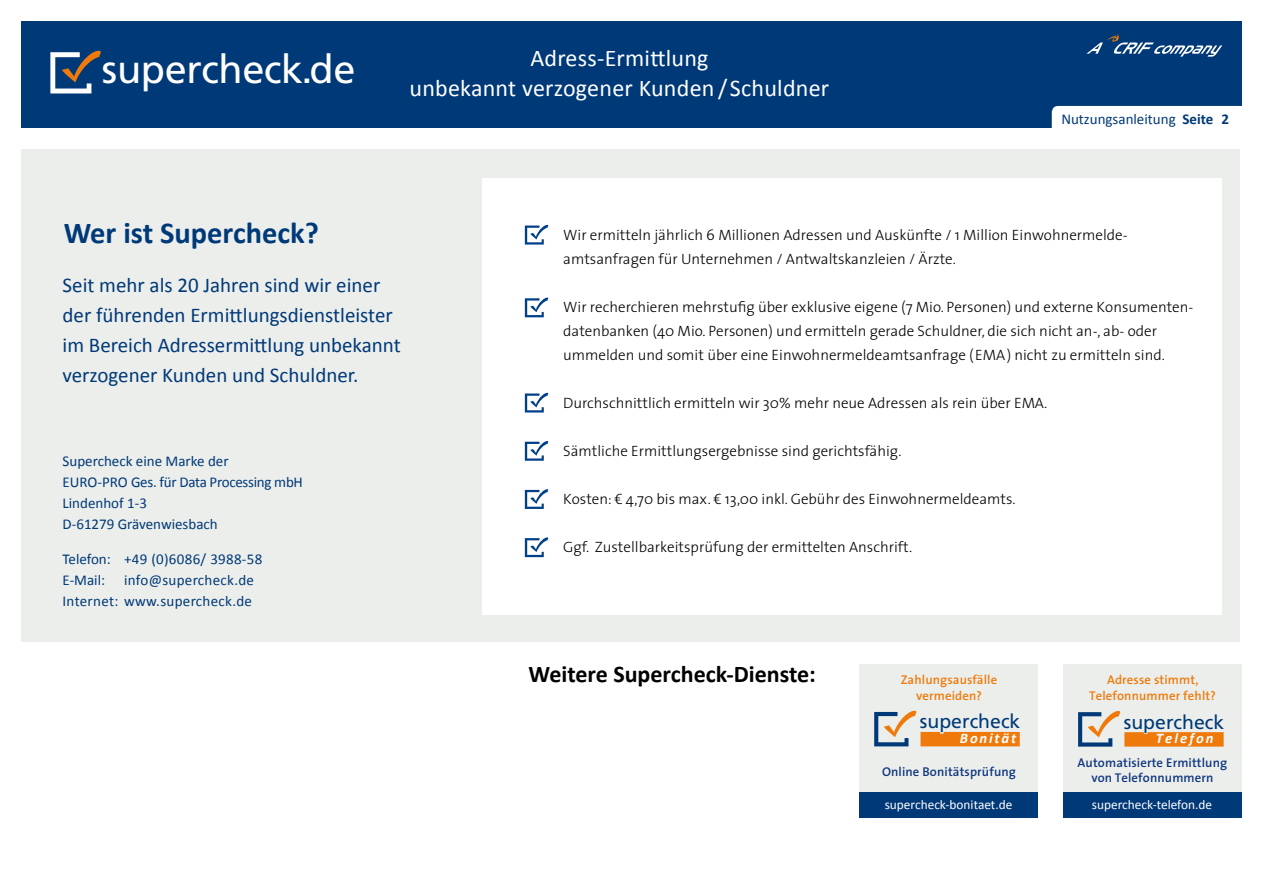
<style>
.page{position:relative;width:1263px;height:893px;background:#fff}
.page>*{position:absolute;margin:0;border:0;box-sizing:border-box;transform-origin:0 0}
.t1{font:39.6px "Frutiger";letter-spacing:-.01em;color:#fff}
.t2{font:700 30.45px "Calibri";color:#003978}
.t3{font:24px/30px "Calibri";letter-spacing:.01em;color:#fff;text-align:center}
.t4{font:700 24px "Calibri";color:#000}
.t5{font:21px/30px "Calibri";color:#003978}
.t6{font:19.5px "Frutiger";color:#003978}
.t7{font:300 15px/24px "The Sans";color:#000}
.t8{font:15px/21px "Calibri";color:#003978}
.t9{font:15px/21px "Calibri";letter-spacing:.02em;color:#003978;text-align:right}
.t10{font:italic 700 14.7px "Calibri";letter-spacing:.135em;color:#fff}
.t11{font:13.35px "Calibri";color:#fff}
.t12{font:600 12.75px/15.3px "The Sans";letter-spacing:.01em;color:#0f377f;text-align:center}
.t13{font:600 12.75px/15.3px "The Sans";letter-spacing:.01em;color:#ef7a0b;text-align:center}
.s1{font-weight:700}
</style>
<div class="page">
<div style="left:21px;top:21px;width:1221px;height:107px;background:#003978"></div>
<div style="left:1052px;top:106px;width:211px;height:45px;background:#fff;border-radius:6px"></div>
<svg style="left:1086px;top:34px;width:136px;height:23px"></svg>
<svg style="left:50px;top:50px;width:51px;height:43px"></svg>
<div style="left:21px;top:149px;width:1219px;height:492px;background:#eceeeb"></div>
<div style="left:482px;top:178px;width:739px;height:437px;background:#fff"></div>
<svg style="left:525px;top:225px;width:24px;height:20px"></svg>
<svg style="left:525px;top:298px;width:24px;height:19px"></svg>
<svg style="left:525px;top:393px;width:24px;height:20px"></svg>
<svg style="left:525px;top:441px;width:24px;height:20px"></svg>
<svg style="left:525px;top:489px;width:24px;height:20px"></svg>
<svg style="left:525px;top:537px;width:24px;height:20px"></svg>
<div style="left:859px;top:664px;width:179px;height:153px;background:#eceeeb"></div>
<div style="left:859px;top:792px;width:179px;height:25px;background:#003978"></div>
<svg style="left:874px;top:710px;width:146px;height:36px"></svg>
<div style="left:1063px;top:664px;width:178px;height:153px;background:#eceeeb"></div>
<div style="left:1063px;top:792px;width:178px;height:25px;background:#003978"></div>
<svg style="left:1078px;top:711px;width:145px;height:36px"></svg>
<h1 class="t1" style="left:102px;top:46px;width:255px">supercheck.de</h1>
<h3 class="t3" style="left:410px;top:42px;width:421px">Adress-Ermittlung<br>unbekannt verzogener Kunden /Schuldner</h3>
<p class="t8" style="left:1061px;top:108px;width:169px">Nutzungsanleitung <span class="s1">Seite 2</span></p>
<h2 class="t2" style="left:64px;top:212px;width:257px">Wer ist Supercheck?</h2>
<h3 class="t5" style="left:63px;top:269px;width:340px">Seit mehr als 20 Jahren sind wir einer der führenden Ermittlungsdienstleister im Bereich Adressermittlung unbekannt verzogener Kunden und Schuldner.</h3>
<p class="t8" style="left:63px;top:450px;width:242px">Supercheck eine Marke der<br>EURO-PRO Ges. für Data Processing mbH<br>Lindenhof 1-3<br>D-61279 Grävenwiesbach</p>
<p class="t8" style="left:63px;top:548px;width:201px">Telefon: +49 (0)6086/ 3988-58<br>E-Mail:</p>
<p class="t9" style="left:63px;top:569px;width:193px">info@supercheck.de<br>Internet: www.supercheck.de</p>
<p class="t7" style="left:563px;top:223px;width:566px">Wir ermitteln jährlich 6 Millionen Adressen und Auskünfte / 1 Million Einwohnermelde&shy;amtsanfragen für Unternehmen / Antwaltskanzleien / Ärzte.</p>
<p class="t7" style="left:563px;top:295px;width:632px">Wir recherchieren mehrstufig über exklusive eigene (7 Mio. Personen) und externe Konsumenten&shy;datenbanken (40 Mio. Personen) und ermitteln gerade Schuldner, die sich nicht an-, ab- oder ummelden und somit über eine Einwohnermeldeamtsanfrage (EMA) nicht zu ermitteln sind.</p>
<p class="t7" style="left:563px;top:391px;width:485px">Durchschnittlich ermitteln wir 30% mehr neue Adressen als rein über EMA.</p>
<p class="t7" style="left:563px;top:439px;width:340px">Sämtliche Ermittlungsergebnisse sind gerichtsfähig.</p>
<p class="t7" style="left:563px;top:487px;width:454px">Kosten: € 4,70 bis max. € 13,00 inkl. Gebühr des Einwohnermeldeamts.</p>
<p class="t7" style="left:563px;top:535px;width:350px">Ggf. Zustellbarkeitsprüfung der ermittelten Anschrift.</p>
<h3 class="t4" style="left:529px;top:657px;width:289px">Weitere Supercheck-Dienste:</h3>
<p class="t13" style="left:901px;top:672px;width:98px">Zahlungsausfälle vermeiden?</p>
<h3 class="t6" style="left:920px;top:710px;width:102px">supercheck</h3>
<p class="t10" style="left:960px;top:728px;width:58px">Bonität</p>
<p class="t12" style="left:882px;top:764px;width:135px">Online Bonitätsprüfung</p>
<p class="t11" style="left:885px;top:795px;width:129px">supercheck-bonitaet.de</p>
<p class="t13" style="left:1089px;top:672px;width:128px">Adresse stimmt,<br>Telefonnummer fehlt?</p>
<h3 class="t6" style="left:1124px;top:710px;width:102px">supercheck</h3>
<p class="t10" style="left:1156px;top:728px;width:59px">Telefon</p>
<p class="t12" style="left:1077px;top:755px;width:151px">Automatisierte Ermittlung von Telefonnummern</p>
<p class="t11" style="left:1092px;top:795px;width:122px">supercheck-telefon.de</p>
</div>
